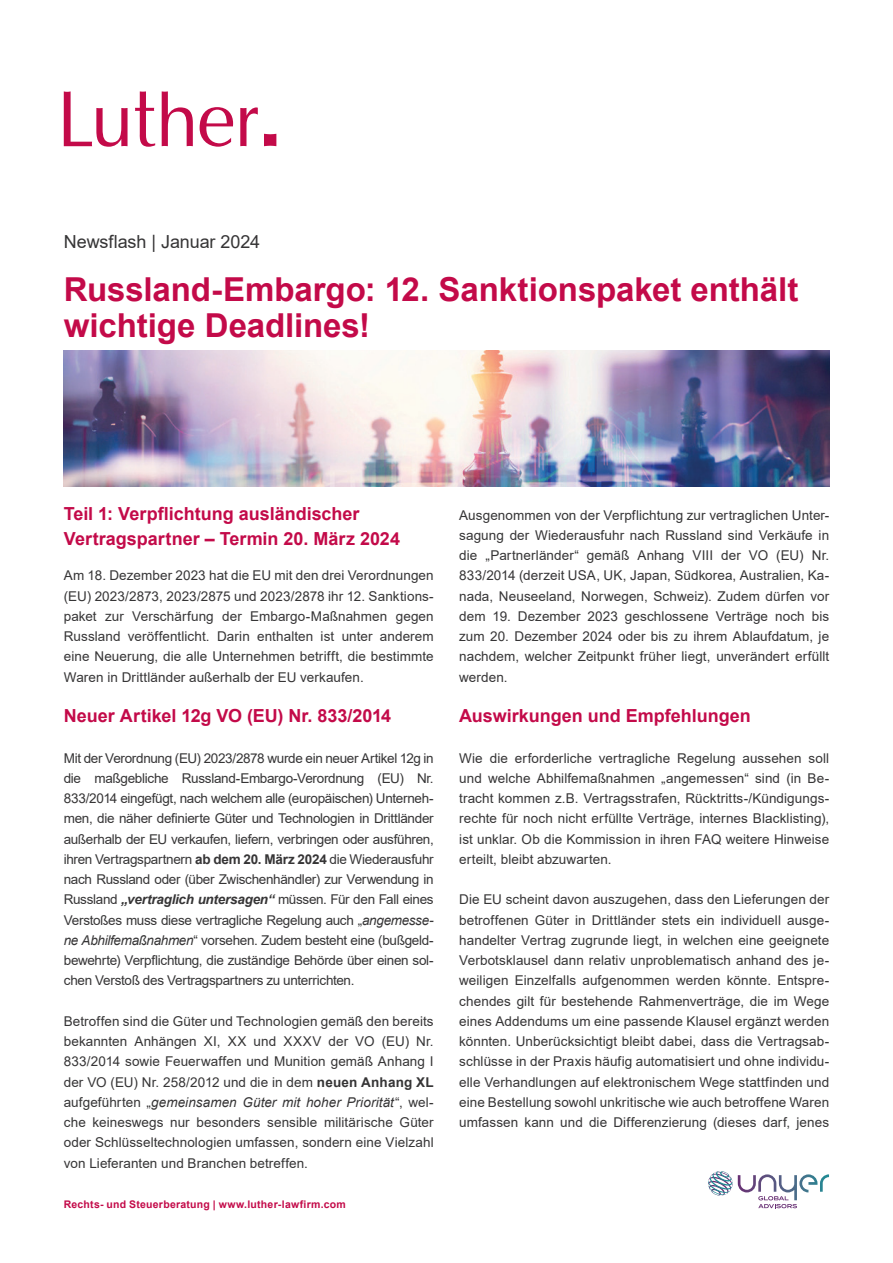
<style>
.page{position:relative;width:893px;height:1263px;background:#fff}
.page>*{position:absolute;margin:0;border:0;box-sizing:border-box;transform-origin:0 0}
.t1{font:700 33px/36px "Arial";letter-spacing:-.005em;color:#c30a49}
.t2{font:700 18px/25.5px "Arial";color:#c30a49}
.t3{font:18px "Arial";letter-spacing:-.005em;color:#363536}
.t4{font:13.5px/20.2px "Arial";letter-spacing:.005em;color:#363536;text-align:justify}
.t5{font:700 10.5px "Arial";letter-spacing:.02em;color:#c30a49}
.s1{font-weight:700}
.s2{font-weight:700;font-style:italic}
.s3{font-style:italic}
</style>
<div class="page">
<svg style="left:264px;top:134px;width:12px;height:12px"></svg>
<svg style="left:200px;top:107px;width:33px;height:40px"></svg>
<svg style="left:64px;top:91px;width:64px;height:56px"></svg>
<svg style="left:162px;top:91px;width:31px;height:55px"></svg>
<svg style="left:135px;top:91px;width:20px;height:56px"></svg>
<svg style="left:240px;top:107px;width:18px;height:39px"></svg>
<svg style="left:708px;top:1171px;width:121px;height:37px"></svg>
<img style="left:64px;top:351px;width:765px;height:136px">
<h2 class="t3" style="left:64px;top:230px;width:198px">Newsflash | Januar 2024</h2>
<h1 class="t1" style="left:64px;top:271px;width:736px">Russland-Embargo: 12. Sanktionspaket enthält wichtige Deadlines!</h1>
<h2 class="t2" style="left:64px;top:501px;width:338px">Teil 1: Verpflichtung ausländischer<br>Vertragspartner – Termin 20. März 2024</h2>
<p class="t4" style="left:64px;top:565px;width:371px">Am 18. Dezember 2023 hat die EU mit den drei Verordnungen (EU) 2023/2873, 2023/2875 und 2023/2878 ihr 12. Sanktions&shy;paket zur Verschärfung der Embargo-Maßnahmen gegen Russland veröffentlicht. Darin enthalten ist unter anderem eine Neuerung, die alle Unternehmen betrifft, die bestimmte Waren in Drittländer außerhalb der EU verkaufen.</p>
<h2 class="t2" style="left:64px;top:703px;width:329px">Neuer Artikel 12g VO (EU) Nr. 833/2014</h2>
<p class="t4" style="left:64px;top:748px;width:371px">Mit der Verordnung (EU) 2023/2878 wurde ein neuer Artikel 12g in die maßgebliche Russland-Embargo-Verordnung (EU) Nr.<br>833/2014 eingefügt, nach welchem alle (europäischen) Unterneh&shy;men, die näher definierte Güter und Technologien in Drittländer außerhalb der EU verkaufen, liefern, verbringen oder ausführen, ihren Vertragspartnern <span class="s1">ab dem 20. März 2024</span> die Wiederausfuhr nach Russland oder (über Zwischenhändler) zur Verwendung in Russland <span class="s2">„vertraglich untersagen“</span> müssen. Für den Fall eines Verstoßes muss diese vertragliche Regelung auch „<span class="s3">angemesse&shy;ne Abhilfemaßnahmen</span>“ vorsehen. Zudem besteht eine (bußgeld&shy;bewehrte) Verpflichtung, die zuständige Behörde über einen sol&shy;chen Verstoß des Vertragspartners zu unterrichten.</p>
<p class="t4" style="left:64px;top:1011px;width:371px">Betroffen sind die Güter und Technologien gemäß den bereits bekannten Anhängen XI, XX und XXXV der VO (EU) Nr.<br>833/2014 sowie Feuerwaffen und Munition gemäß Anhang I der VO (EU) Nr. 258/2012 und die in dem <span class="s1">neuen Anhang XL </span>aufgeführten „<span class="s3">gemeinsamen Güter mit hoher Priorität</span>“, wel&shy;che keineswegs nur besonders sensible militärische Güter oder Schlüsseltechnologien umfassen, sondern eine Vielzahl von Lieferanten und Branchen betreffen.</p>
<p class="t5" style="left:64px;top:1197px;width:284px">Rechts- und Steuerberatung | www.luther-lawfirm.com</p>
<p class="t4" style="left:459px;top:505px;width:371px">Ausgenommen von der Verpflichtung zur vertraglichen Unter&shy;sagung der Wiederausfuhr nach Russland sind Verkäufe in die „Partnerländer“ gemäß Anhang VIII der VO (EU) Nr.<br>833/2014 (derzeit USA, UK, Japan, Südkorea, Australien, Ka&shy;nada, Neuseeland, Norwegen, Schweiz). Zudem dürfen vor dem 19. Dezember 2023 geschlossene Verträge noch bis zum 20. Dezember 2024 oder bis zu ihrem Ablaufdatum, je nachdem, welcher Zeitpunkt früher liegt, unverändert erfüllt werden.</p>
<h2 class="t2" style="left:459px;top:703px;width:293px">Auswirkungen und Empfehlungen</h2>
<p class="t4" style="left:459px;top:748px;width:371px">Wie die erforderliche vertragliche Regelung aussehen soll und welche Abhilfemaßnahmen „angemessen“ sind (in Be&shy;tracht kommen z.B. Vertragsstrafen, Rücktritts-/Kündigungs&shy;rechte für noch nicht erfüllte Verträge, internes Blacklisting), ist unklar. Ob die Kommission in ihren FAQ weitere Hinweise erteilt, bleibt abzuwarten.</p>
<p class="t4" style="left:459px;top:889px;width:371px">Die EU scheint davon auszugehen, dass den Lieferungen der betroffenen Güter in Drittländer stets ein individuell ausge&shy;handelter Vertrag zugrunde liegt, in welchen eine geeignete Verbotsklausel dann relativ unproblematisch anhand des je&shy;weiligen Einzelfalls aufgenommen werden könnte. Entspre&shy;chendes gilt für bestehende Rahmenverträge, die im Wege eines Addendums um eine passende Klausel ergänzt werden könnten. Unberücksichtigt bleibt dabei, dass die Vertragsab&shy;schlüsse in der Praxis häufig automatisiert und ohne individu&shy;elle Verhandlungen auf elektronischem Wege stattfinden und eine Bestellung sowohl unkritische wie auch betroffene Waren umfassen kann und die Differenzierung (dieses darf, jenes</p>
</div>
